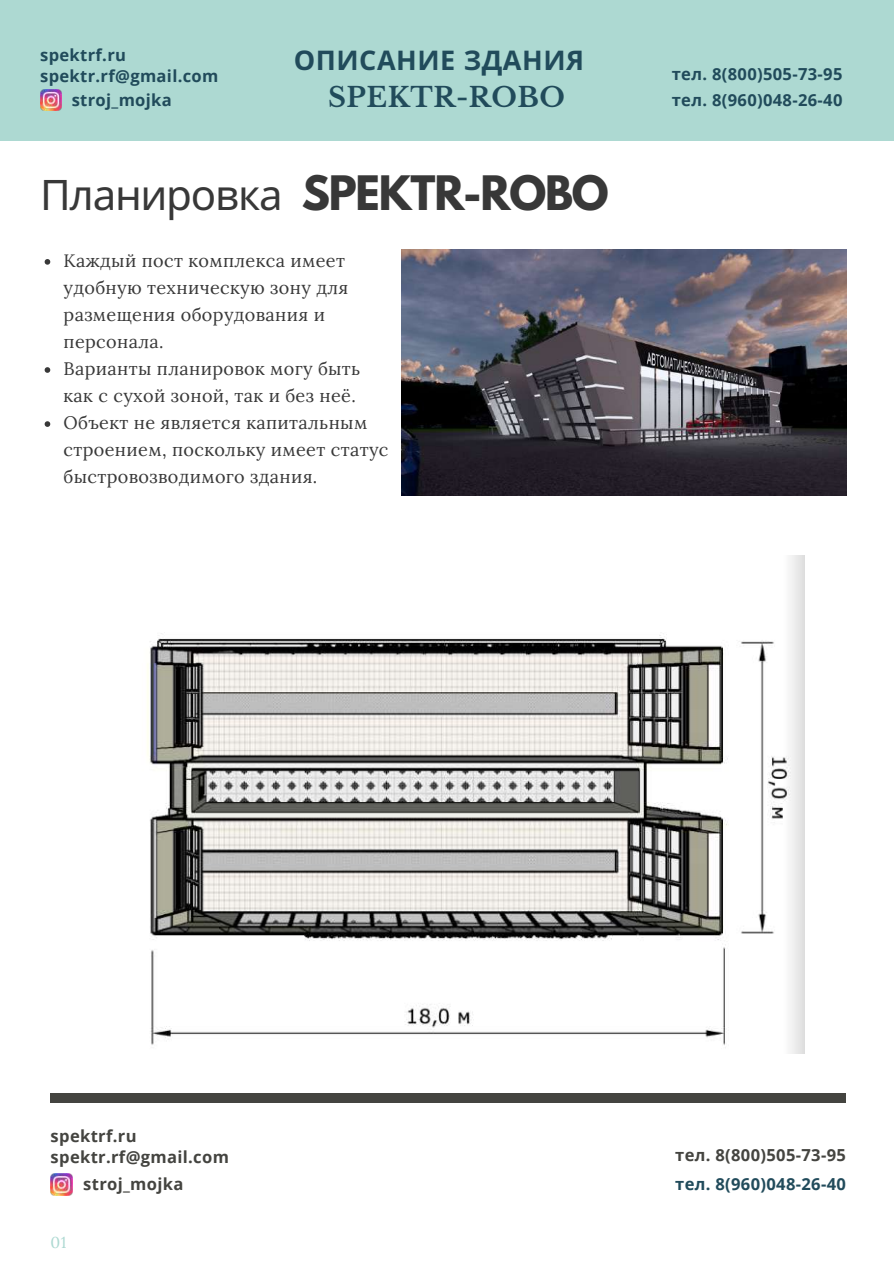
<style>
.page{position:relative;width:894px;height:1264px;background:#fff}
.page>*{position:absolute;margin:0;border:0;box-sizing:border-box;transform-origin:0 0}
.t1{font:700 42px "League Spartan";letter-spacing:-.03em;color:#383838}
.t2{font:700 27px "Noto Sans";letter-spacing:.02em;color:#214b5b}
.t3{font:700 27px "Libre Baskerville";letter-spacing:.02em;color:#214b5b}
.t4{font:18px/27px "Lora";letter-spacing:.02em;color:#383838}
.t5{font:700 16.5px/20.9px "Open Sans";letter-spacing:.02em;color:#214b5b}
.t6{font:700 16.5px/20.4px "Open Sans";letter-spacing:.02em;color:#444440}
.t7{font:15.75px "Lora";color:#add9d2}
.s1{font-family:"Noto Sans";font-weight:400}
</style>
<div class="page">
<div style="left:51px;top:1093px;width:795px;height:9px;background:#444440"></div>
<div style="left:0;top:0;width:893px;height:140px;background:#add9d2"></div>
<img style="left:40px;top:89px;width:21px;height:22px">
<img style="left:51px;top:1173px;width:21px;height:22px">
<img style="left:401px;top:250px;width:444px;height:245px">
<img style="left:147px;top:555px;width:657px;height:498px">
<svg style="left:45px;top:259px;width:5px;height:6px"></svg>
<svg style="left:45px;top:367px;width:5px;height:6px"></svg>
<svg style="left:45px;top:421px;width:5px;height:6px"></svg>
<p class="t5" style="left:40px;top:44px;width:180px">spektrf.ru spektr.rf@gmail.com</p>
<p class="t5" style="left:72px;top:89px;width:102px">stroj_mojka</p>
<h2 class="t2" style="left:293px;top:41px;width:292px">ОПИСАНИЕ ЗДАНИЯ</h2>
<h2 class="t3" style="left:328px;top:81px;width:238px">SPEKTR-ROBO</h2>
<h1 class="t1" style="left:40px;top:172px;width:570px"><span class="s1">Планировка</span> SPEKTR-ROBO</h1>
<p class="t4" style="left:64px;top:247px;width:326px">Каждый пост комплекса имеет удобную техническую зону для размещения оборудования и персонала.<br>Варианты планировок могу быть как с сухой зоной, так и без неё.<br>Объект не является капитальным строением, поскольку имеет статус быстровозводимого здания.</p>
<p class="t5" style="left:671px;top:61px;width:172px;line-height:25.5px">тел. 8(800)505-73-95 тел. 8(960)048-26-40</p>
<p class="t6" style="left:51px;top:1125px;width:180px">spektrf.ru spektr.rf@gmail.com</p>
<p class="t6" style="left:83px;top:1173px;width:102px">stroj_mojka</p>
<p class="t7" style="left:51px;top:1231px;width:17px">01</p>
<p class="t6" style="left:675px;top:1144px;width:172px">тел. 8(800)505-73-95</p>
<p class="t5" style="left:675px;top:1173px;width:172px">тел. 8(960)048-26-40</p>
</div>
